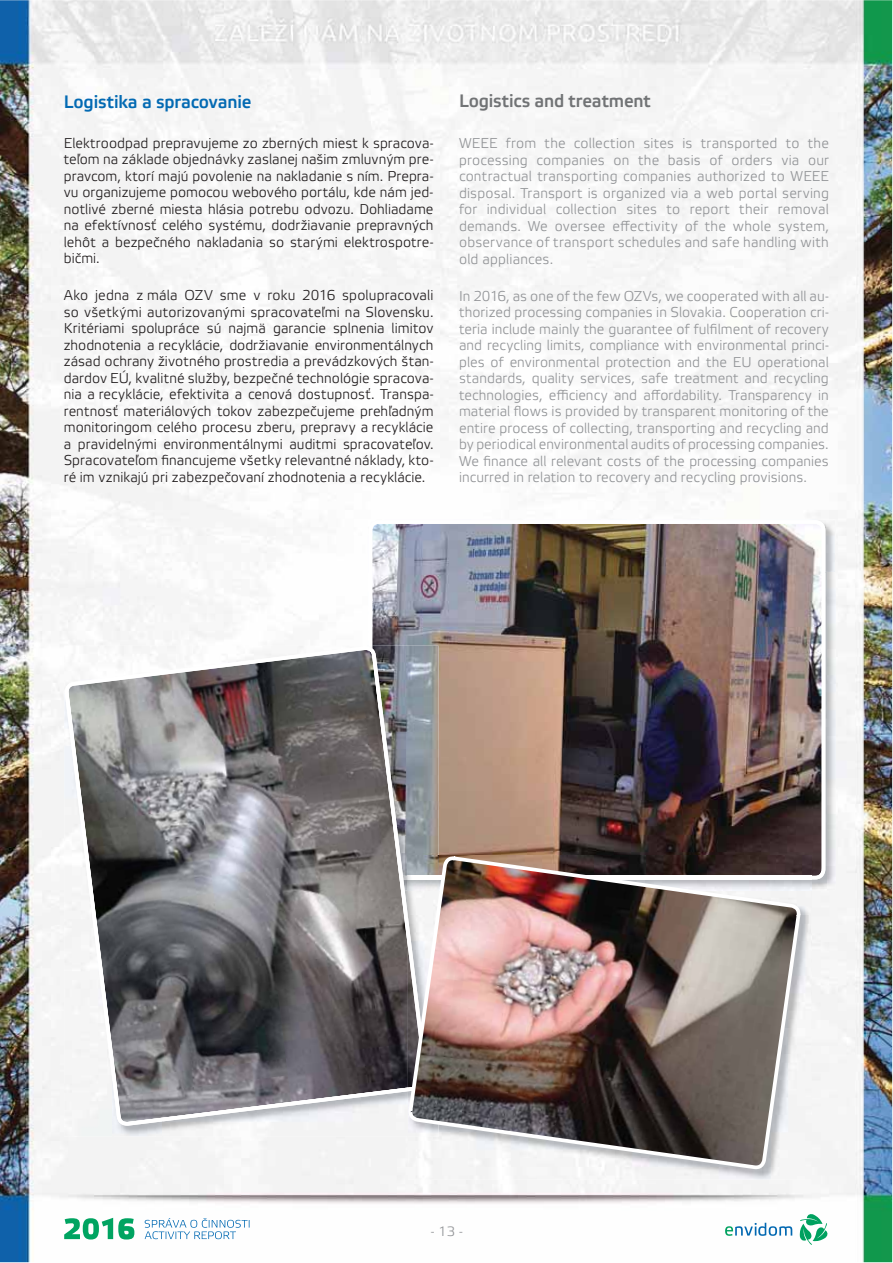
<style>
.page{position:relative;width:893px;height:1263px;background:#fff}
.page>*{position:absolute;margin:0;border:0;box-sizing:border-box;transform-origin:0 0}
.t1{font:18px "Etelka Medium Pro";letter-spacing:-.01em;color:#036ab3}
.t2{font:18px "Etelka Medium Pro";letter-spacing:-.01em;color:#717375}
.t3{font:14.25px/16.5px "Etelka Light Pro";letter-spacing:.01em;color:#939598;text-align:justify}
.t4{font:14.25px/16.5px "Etelka Light Pro";color:#231f20;text-align:justify}
.t5{font:13.5px "Etelka Light Pro";color:#939598}
</style>
<div class="page">
<img style="left:0;top:0;width:892px;height:1262px">
<svg style="left:799px;top:1213px;width:30px;height:32px"></svg>
<svg style="left:725px;top:1223px;width:67px;height:13px"></svg>
<svg style="left:145px;top:1218px;width:104px;height:21px"></svg>
<svg style="left:64px;top:1218px;width:70px;height:22px"></svg>
<img style="left:825px;top:520px;width:11px;height:52px">
<img style="left:811px;top:572px;width:25px;height:318px">
<img style="left:368px;top:520px;width:457px;height:360px">
<img style="left:64px;top:694px;width:49px;height:443px">
<img style="left:113px;top:1126px;width:49px;height:11px">
<div style="left:162px;top:1126px;width:246px;height:11px;background:#f3f3f3"></div>
<img style="left:428px;top:646px;width:10px;height:210px">
<svg style="left:65px;top:646px;width:363px;height:480px;background:#858486"></svg>
<img style="left:408px;top:890px;width:403px;height:290px">
<img style="left:801px;top:856px;width:10px;height:34px">
<img style="left:408px;top:856px;width:393px;height:313px">
<p class="t1" style="left:64px;top:95px;width:189px">Logistika a spracovanie</p>
<p class="t4" style="left:64px;top:136px;width:371px">Elektroodpad prepravujeme zo zberných miest k spracova&shy;teľom na základe objednávky zaslanej našim zmluvným pre&shy;pravcom, ktorí majú povolenie na nakladanie s ním. Prepra&shy;vu organizujeme pomocou webového portálu, kde nám jed&shy;notlivé zberné miesta hlásia potrebu odvozu. Dohliadame na efektívnosť celého systému, dodržiavanie prepravných lehôt a bezpečného nakladania so starými elektrospotre&shy;bičmi.</p>
<p class="t4" style="left:64px;top:289px;width:371px">Ako jedna z mála OZV sme v roku 2016 spolupracovali so všetkými autorizovanými spracovateľmi na Slovensku.<br>Kritériami spolupráce sú najmä garancie splnenia limitov zhodnotenia a recyklácie, dodržiavanie environmentálnych zásad ochrany životného prostredia a prevádzkových štan&shy;dardov EÚ, kvalitné služby, bezpečné technológie spracova&shy;nia a recyklácie, efektivita a cenová dostupnosť. Transpa&shy;rentnosť materiálových tokov zabezpečujeme prehľadným monitoringom celého procesu zberu, prepravy a recyklácie a pravidelnými environmentálnymi auditmi spracovateľov.<br>Spracovateľom financujeme všetky relevantné náklady, kto&shy;ré im vznikajú pri zabezpečovaní zhodnotenia a recyklácie.</p>
<p class="t2" style="left:459px;top:94px;width:193px">Logistics and treatment</p>
<p class="t3" style="left:459px;top:137px;width:371px">WEEE from the collection sites is transported to the processing companies on the basis of orders via our contractual transporting companies authorized to WEEE disposal. Transport is organized via a web portal serving for individual collection sites to report their removal demands. We oversee effectivity of the whole system, observance of transport schedules and safe handling with old appliances.</p>
<p class="t3" style="left:459px;top:289px;width:371px">In 2016, as one of the few OZVs, we cooperated with all au&shy;thorized processing companies in Slovakia. Cooperation cri&shy;teria include mainly the guarantee of fulfilment of recovery and recycling limits, compliance with environmental princi&shy;ples of environmental protection and the EU operational standards, quality services, safe treatment and recycling technologies, efficiency and affordability. Transparency in material flows is provided by transparent monitoring of the entire process of collecting, transporting and recycling and by periodical environmental audits of processing companies.<br>We finance all relevant costs of the processing companies incurred in relation to recovery and recycling provisions.</p>
<p class="t5" style="left:431px;top:1227px;width:33px">- 13 -</p>
</div>
